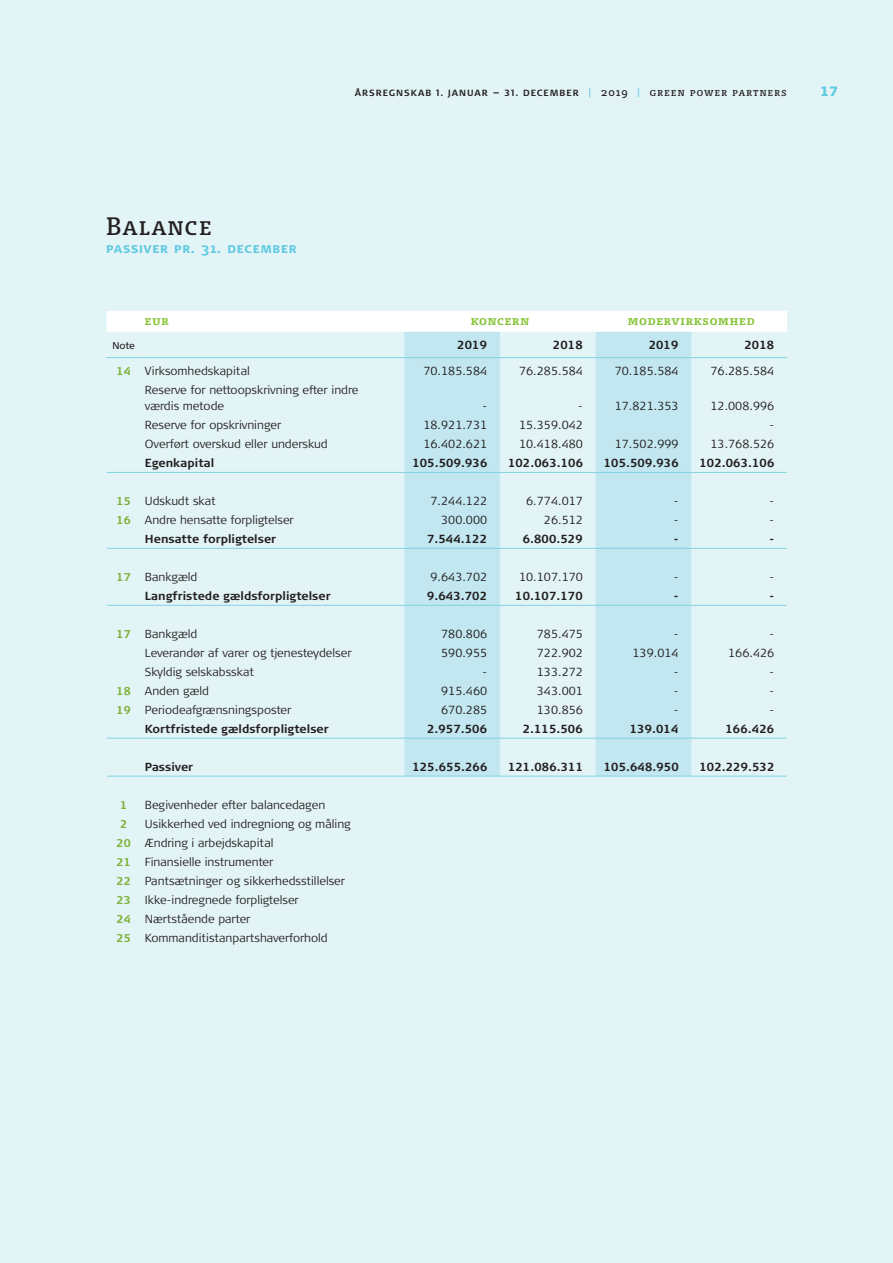
<style>
.page{position:relative;width:893px;height:1263px;background:#e3f4f7}
.page>*{position:absolute;margin:0;border:0;box-sizing:border-box;transform-origin:0 0}
.t1{font:24px "Olsen Regular SC";letter-spacing:.05em;color:#231f20}
.t2{font:700 14.25px "Signa OT";letter-spacing:.05em;color:#60cae1}
.t3{font:900 13.5px "Signa OT";color:#60cae1}
.t4{font:12px "Olsen Bold SC";letter-spacing:.05em;color:#8bc63e}
.t5{font:300 11.7px/19px "Signa OT";color:#231f20}
.t6{font:700 11.7px "Signa OT";color:#231f20}
.t7{font:700 11.25px "Signa OT";color:#7db137}
.t8{font:9.75px "Signa OT";color:#231f20}
.t9{font:700 9px "Signa OT";letter-spacing:.11em;color:#231f20}
.s1{font-family:"Olsen Regular SC";font-weight:400;font-size:10.5px;color:#60cae1}
.s2{font-family:"Olsen Regular SC";font-weight:400;font-size:10.5px}
.s3{font-weight:700;font-size:11.25px;color:#7db137}
</style>
<div class="page">
<svg style="left:107px;top:311px;width:680px;height:46px"></svg>
<svg style="left:404px;top:358px;width:287px;height:418px;fill:#c2e7f0"></svg>
<hr style="left:106px;top:357px;width:35px;height:1px;background:#81d2e2">
<hr style="left:141px;top:357px;width:263px;height:1px;background:#81d2e2">
<hr style="left:404px;top:357px;width:96px;height:1px;background:#81d2e2">
<hr style="left:500px;top:357px;width:96px;height:1px;background:#81d2e2">
<hr style="left:596px;top:357px;width:95px;height:1px;background:#81d2e2">
<hr style="left:691px;top:357px;width:96px;height:1px;background:#81d2e2">
<hr style="left:404px;top:472px;width:96px;height:1px;background:#81d2e2">
<hr style="left:500px;top:472px;width:96px;height:1px;background:#81d2e2">
<hr style="left:596px;top:472px;width:95px;height:1px;background:#81d2e2">
<hr style="left:691px;top:472px;width:96px;height:1px;background:#81d2e2">
<hr style="left:404px;top:548px;width:96px;height:1px;background:#81d2e2">
<hr style="left:500px;top:548px;width:96px;height:1px;background:#81d2e2">
<hr style="left:596px;top:548px;width:95px;height:1px;background:#81d2e2">
<hr style="left:691px;top:548px;width:96px;height:1px;background:#81d2e2">
<hr style="left:404px;top:605px;width:96px;height:1px;background:#81d2e2">
<hr style="left:500px;top:605px;width:96px;height:1px;background:#81d2e2">
<hr style="left:596px;top:605px;width:95px;height:1px;background:#81d2e2">
<hr style="left:691px;top:605px;width:96px;height:1px;background:#81d2e2">
<hr style="left:404px;top:738px;width:96px;height:1px;background:#81d2e2">
<hr style="left:500px;top:738px;width:96px;height:1px;background:#81d2e2">
<hr style="left:596px;top:738px;width:95px;height:1px;background:#81d2e2">
<hr style="left:691px;top:738px;width:96px;height:1px;background:#81d2e2">
<hr style="left:404px;top:776px;width:96px;height:1px;background:#81d2e2">
<hr style="left:500px;top:776px;width:96px;height:1px;background:#81d2e2">
<hr style="left:596px;top:776px;width:95px;height:1px;background:#81d2e2">
<hr style="left:691px;top:776px;width:96px;height:1px;background:#81d2e2">
<hr style="left:107px;top:472px;width:34px;height:1px;background:#81d2e2">
<hr style="left:141px;top:472px;width:263px;height:1px;background:#81d2e2">
<hr style="left:107px;top:548px;width:34px;height:1px;background:#81d2e2">
<hr style="left:141px;top:548px;width:263px;height:1px;background:#81d2e2">
<hr style="left:107px;top:605px;width:34px;height:1px;background:#81d2e2">
<hr style="left:141px;top:605px;width:263px;height:1px;background:#81d2e2">
<hr style="left:107px;top:738px;width:34px;height:1px;background:#81d2e2">
<hr style="left:141px;top:738px;width:263px;height:1px;background:#81d2e2">
<hr style="left:107px;top:776px;width:34px;height:1px;background:#81d2e2">
<hr style="left:141px;top:776px;width:263px;height:1px;background:#81d2e2">
<h1 class="t1" style="left:106px;top:210px;width:107px">Balance</h1>
<p class="t2" style="left:106px;top:239px;width:192px">Passiver pr. 31. december</p>
<p class="t9" style="left:355px;top:88px;width:433px">ÅRSREGNSKAB 1. JANUAR — 31. DECEMBER <span class="s1">|</span> <span class="s2">2019</span> <span class="s1">|</span> <span class="s2">green power partners</span></p>
<p class="t3" style="left:820px;top:83px;width:20px">17</p>
<p class="t4" style="left:145px;top:313px;width:26px">eur</p>
<p class="t4" style="left:471px;top:313px;width:60px">koncern</p>
<p class="t4" style="left:628px;top:313px;width:129px">modervirksomhed</p>
<p class="t8" style="left:112px;top:340px;width:24px">Note</p>
<p class="t6" style="left:457px;top:338px;width:31px">2019</p>
<p class="t6" style="left:553px;top:338px;width:31px">2018</p>
<p class="t6" style="left:649px;top:338px;width:31px">2019</p>
<p class="t6" style="left:744px;top:338px;width:31px">2018</p>
<p class="t5" style="left:116px;top:361px;width:135px"><span class="s3">14</span> Virksomhedskapital</p>
<p class="t5" style="left:423px;top:361px;width:65px">70.185.584</p>
<p class="t5" style="left:519px;top:361px;width:65px">76.285.584</p>
<p class="t5" style="left:615px;top:361px;width:65px">70.185.584</p>
<p class="t5" style="left:710px;top:361px;width:65px">76.285.584</p>
<p class="t5" style="left:145px;top:382px;width:215px;line-height:16.5px">Reserve for nettoopskrivning efter indre værdis metode</p>
<p class="t5" style="left:482px;top:397px;width:6px">-</p>
<p class="t5" style="left:578px;top:397px;width:6px">-</p>
<p class="t5" style="left:615px;top:397px;width:65px">17.821.353</p>
<p class="t5" style="left:710px;top:397px;width:65px">12.008.996</p>
<p class="t5" style="left:145px;top:416px;width:138px">Reserve for opskrivninger</p>
<p class="t5" style="left:423px;top:416px;width:65px">18.921.731</p>
<p class="t5" style="left:519px;top:416px;width:65px">15.359.042</p>
<p class="t5" style="left:769px;top:416px;width:6px">-</p>
<p class="t5" style="left:145px;top:435px;width:184px">Overført overskud eller underskud</p>
<p class="t5" style="left:423px;top:435px;width:65px">16.402.621</p>
<p class="t5" style="left:519px;top:435px;width:65px">10.418.480</p>
<p class="t5" style="left:615px;top:435px;width:65px">17.502.999</p>
<p class="t5" style="left:710px;top:435px;width:65px">13.768.526</p>
<p class="t6" style="left:145px;top:456px;width:71px">Egenkapital</p>
<p class="t6" style="left:412px;top:456px;width:77px">105.509.936</p>
<p class="t6" style="left:508px;top:456px;width:77px">102.063.106</p>
<p class="t6" style="left:604px;top:456px;width:77px">105.509.936</p>
<p class="t6" style="left:699px;top:456px;width:77px">102.063.106</p>
<p class="t5" style="left:116px;top:492px;width:101px"><span class="s3">15</span> Udskudt skat</p>
<p class="t5" style="left:431px;top:492px;width:58px">7.244.122</p>
<p class="t5" style="left:526px;top:492px;width:58px">6.774.017</p>
<p class="t5" style="left:674px;top:492px;width:6px">-</p>
<p class="t5" style="left:769px;top:492px;width:6px">-</p>
<p class="t5" style="left:116px;top:511px;width:179px"><span class="s3">16</span> Andre hensatte forpligtelser</p>
<p class="t5" style="left:441px;top:511px;width:48px">300.000</p>
<p class="t5" style="left:544px;top:511px;width:40px">26.512</p>
<p class="t5" style="left:674px;top:511px;width:6px">-</p>
<p class="t5" style="left:769px;top:511px;width:6px">-</p>
<p class="t6" style="left:145px;top:532px;width:133px">Hensatte forpligtelser</p>
<p class="t6" style="left:427px;top:532px;width:62px">7.544.122</p>
<p class="t6" style="left:523px;top:532px;width:62px">6.800.529</p>
<p class="t6" style="left:674px;top:532px;width:6px">-</p>
<p class="t6" style="left:769px;top:532px;width:6px">-</p>
<p class="t5" style="left:116px;top:568px;width:82px"><span class="s3">17</span> Bankgæld</p>
<p class="t5" style="left:431px;top:568px;width:58px">9.643.702</p>
<p class="t5" style="left:519px;top:568px;width:65px">10.107.170</p>
<p class="t5" style="left:674px;top:568px;width:6px">-</p>
<p class="t5" style="left:769px;top:568px;width:6px">-</p>
<p class="t6" style="left:145px;top:589px;width:187px">Langfristede gældsforpligtelser</p>
<p class="t6" style="left:427px;top:589px;width:62px">9.643.702</p>
<p class="t6" style="left:515px;top:589px;width:69px">10.107.170</p>
<p class="t6" style="left:674px;top:589px;width:6px">-</p>
<p class="t6" style="left:769px;top:589px;width:6px">-</p>
<p class="t5" style="left:116px;top:625px;width:82px"><span class="s3">17</span> Bankgæld</p>
<p class="t5" style="left:441px;top:625px;width:48px">780.806</p>
<p class="t5" style="left:537px;top:625px;width:48px">785.475</p>
<p class="t5" style="left:674px;top:625px;width:6px">-</p>
<p class="t5" style="left:769px;top:625px;width:6px">-</p>
<p class="t5" style="left:145px;top:644px;width:208px">Leverandør af varer og tjenesteydelser</p>
<p class="t5" style="left:441px;top:644px;width:48px">590.955</p>
<p class="t5" style="left:537px;top:644px;width:48px">722.902</p>
<p class="t5" style="left:632px;top:644px;width:48px">139.014</p>
<p class="t5" style="left:728px;top:644px;width:48px">166.426</p>
<p class="t5" style="left:145px;top:662px;width:110px">Skyldig selskabsskat</p>
<p class="t5" style="left:482px;top:662px;width:6px">-</p>
<p class="t5" style="left:537px;top:662px;width:48px">133.272</p>
<p class="t5" style="left:674px;top:662px;width:6px">-</p>
<p class="t5" style="left:769px;top:662px;width:6px">-</p>
<p class="t5" style="left:116px;top:681px;width:94px"><span class="s3">18</span> Anden gæld</p>
<p class="t5" style="left:441px;top:681px;width:48px">915.460</p>
<p class="t5" style="left:537px;top:681px;width:48px">343.001</p>
<p class="t5" style="left:674px;top:681px;width:6px">-</p>
<p class="t5" style="left:769px;top:681px;width:6px">-</p>
<p class="t5" style="left:116px;top:700px;width:177px"><span class="s3">19</span> Periodeafgrænsningsposter</p>
<p class="t5" style="left:441px;top:700px;width:48px">670.285</p>
<p class="t5" style="left:537px;top:700px;width:48px">130.856</p>
<p class="t5" style="left:674px;top:700px;width:6px">-</p>
<p class="t5" style="left:769px;top:700px;width:6px">-</p>
<p class="t6" style="left:145px;top:722px;width:185px">Kortfristede gældsforpligtelser</p>
<p class="t6" style="left:427px;top:722px;width:62px">2.957.506</p>
<p class="t6" style="left:523px;top:722px;width:62px">2.115.506</p>
<p class="t6" style="left:630px;top:722px;width:50px">139.014</p>
<p class="t6" style="left:725px;top:722px;width:50px">166.426</p>
<p class="t6" style="left:145px;top:760px;width:50px">Passiver</p>
<p class="t6" style="left:412px;top:760px;width:77px">125.655.266</p>
<p class="t6" style="left:508px;top:760px;width:77px">121.086.311</p>
<p class="t6" style="left:604px;top:760px;width:77px">105.648.950</p>
<p class="t6" style="left:699px;top:760px;width:77px">102.229.532</p>
<p class="t7" style="left:120px;top:798px;width:9px">1</p>
<p class="t5" style="left:145px;top:795px;width:182px">Begivenheder efter balancedagen</p>
<p class="t7" style="left:120px;top:817px;width:9px">2</p>
<p class="t5" style="left:116px;top:814px;width:236px;text-indent:28px">Usikkerhed ved indregniong og måling <span class="s3">20</span> Ændring i arbejdskapital<br><span class="s3">21</span> Finansielle instrumenter<br><span class="s3">22</span> Pantsætninger og sikkerhedsstillelser <span class="s3">23</span> Ikke-indregnede forpligtelser<br><span class="s3">24</span> Nærtstående parter<br><span class="s3">25</span> Kommanditistanpartshaverforhold</p>
</div>
